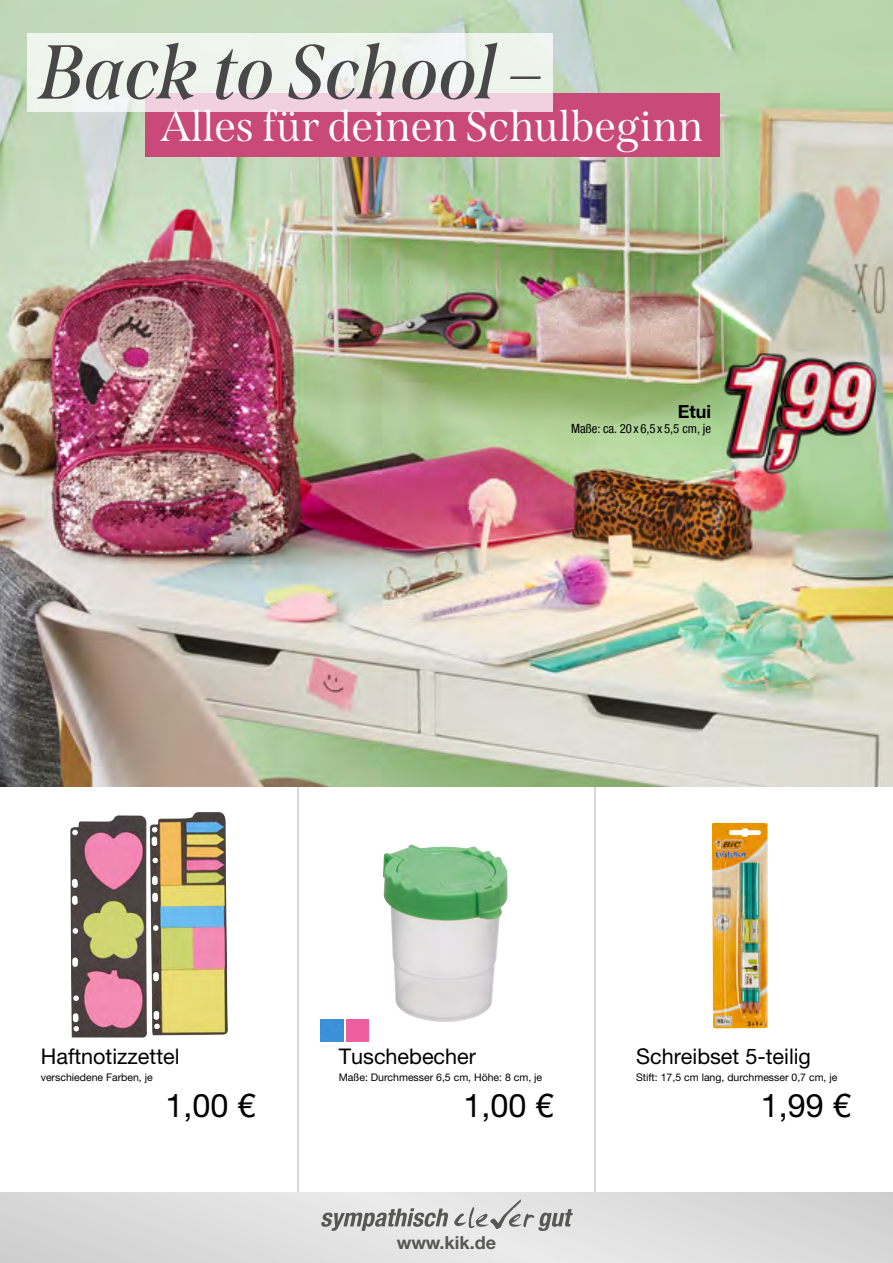
<style>
.page{position:relative;width:893px;height:1263px;background:#fff}
.page>*{position:absolute;margin:0;border:0;box-sizing:border-box;transform-origin:0 0}
.t1{font:italic 600 76.5px "Span";color:#484848}
.t2{font:42.9px "Span";color:#fff}
.t3{font:32.4px "Helvetica Neue LT Com";color:#000}
.t4{font:21.6px "Helvetica Neue LT Com";color:#000}
.t5{font:700 18px "Helvetica Neue LT Com";color:#575756}
.t6{font:700 18px "Helvetica Neue LT Com";color:#000}
.t7{font:condensed 12.75px "Helvetica Neue LT Com";color:#000}
.t8{font:10.5px "Helvetica Neue LT Com";color:#000}
</style>
<div class="page">
<img style="left:297px;top:787px;width:1px;height:406px">
<img style="left:595px;top:787px;width:1px;height:406px">
<div style="left:0;top:1193px;width:893px;height:70px;background:#ddd"></div>
<svg style="left:321px;top:1208px;width:127px;height:23px"></svg>
<svg style="left:454px;top:1199px;width:119px;height:32px"></svg>
<img style="left:0;top:0;width:893px;height:787px">
<img style="left:714px;top:334px;width:179px;height:149px">
<div style="left:145px;top:94px;width:574px;height:63px;background:#c94979"></div>
<div style="left:27px;top:33px;width:525px;height:78px;background:#fff;opacity:.75"></div>
<img style="left:70px;top:812px;width:158px;height:226px">
<img style="left:343px;top:844px;width:165px;height:197px">
<img style="left:712px;top:822px;width:56px;height:207px">
<img style="left:321px;top:1019px;width:22px;height:22px">
<img style="left:346px;top:1019px;width:23px;height:22px">
<h1 class="t1" style="left:43px;top:27px;width:504px">Back to School –</h1>
<h2 class="t2" style="left:161px;top:101px;width:544px">Alles für deinen Schulbeginn</h2>
<h3 class="t6" style="left:678px;top:400px;width:35px">Etui</h3>
<p class="t7" style="left:571px;top:421px;width:141px">Maße: ca. 20 x 6,5 x 5,5 cm, je</p>
<h3 class="t4" style="left:41px;top:1048px;width:140px">Haftnotizzettel</h3>
<h3 class="t4" style="left:339px;top:1049px;width:139px">Tuschebecher</h3>
<h3 class="t4" style="left:636px;top:1049px;width:176px">Schreibset 5-teilig</h3>
<h3 class="t3" style="left:165px;top:1093px;width:92px">1,00 €</h3>
<h3 class="t3" style="left:463px;top:1093px;width:92px">1,00 €</h3>
<h3 class="t3" style="left:761px;top:1093px;width:92px">1,99 €</h3>
<p class="t8" style="left:41px;top:1073px;width:114px">verschiedene Farben, je</p>
<p class="t8" style="left:339px;top:1073px;width:205px">Maße: Durchmesser 6,5 cm, Höhe: 8 cm, je</p>
<p class="t8" style="left:636px;top:1073px;width:203px">Stift: 17,5 cm lang, durchmesser 0,7 cm, je</p>
<h3 class="t5" style="left:397px;top:1231px;width:101px">www.kik.de</h3>
</div>
